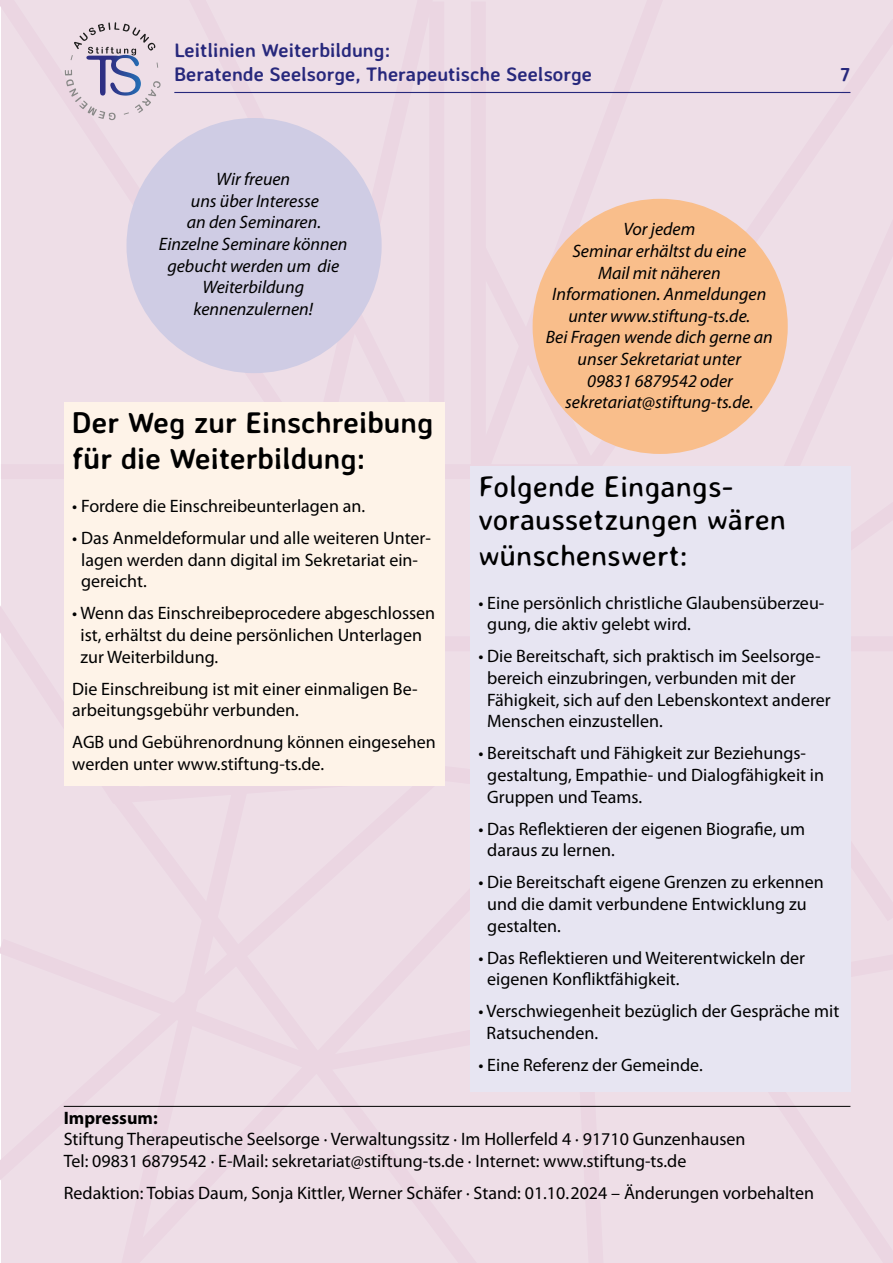
<style>
.page{position:relative;width:893px;height:1263px;background:#fff}
.page>*{position:absolute;margin:0;border:0;box-sizing:border-box;transform-origin:0 0}
.t1{font:30px/33px "Averia Sans Libre";color:#000}
.t2{font:700 30px/36px "Averia Sans Libre";color:#000}
.t3{font:700 19.5px/24px "Averia Sans Libre";color:#27287c}
.t4{font:18px/21.6px "Myriad Pro";color:#000}
.t5{font:italic 18px/21.6px "Myriad Pro";color:#000;text-align:center}
.t6{font:700 18px "Myriad Pro";color:#000}
</style>
<div class="page">
<div style="left:0;top:846px;width:99px;height:355px;background:#eedee7"></div>
<div style="left:0;top:0;width:99px;height:201px;background:#eedee7"></div>
<div style="left:677px;top:0;width:216px;height:201px;background:#eedee7"></div>
<div style="left:677px;top:846px;width:216px;height:417px;background:#eedee7"></div>
<div style="left:498px;top:0;width:179px;height:1263px;background:#eedee7"></div>
<div style="left:99px;top:0;width:399px;height:1263px;background:#eedee7"></div>
<div style="left:0;top:926px;width:893px;height:154px;background:#eedee7"></div>
<div style="left:0;top:201px;width:893px;height:645px;background:#eedee7"></div>
<div style="left:126px;top:118px;width:256px;height:255px;background:#cfcce4;border-radius:50%"></div>
<hr style="left:64px;top:1106px;width:786px;height:1px;background:#000">
<div style="left:470px;top:467px;width:380px;height:625px;background:#e7e5f2"></div>
<div style="left:64px;top:403px;width:380px;height:383px;background:#fef3e8"></div>
<div style="left:533px;top:199px;width:255px;height:255px;background:#f9be8b;border-radius:50%"></div>
<svg style="left:65px;top:22px;width:96px;height:98px;background:#d3c7d5"></svg>
<hr style="left:174px;top:92px;width:676px;height:1px;background:#27287c">
<p class="t3" style="left:174px;top:37px;width:419px">Leitlinien Weiterbildung:<br>Beratende Seelsorge, Therapeutische Seelsorge</p>
<p class="t3" style="left:840px;top:61px;width:12px">7</p>
<p class="t5" style="left:159px;top:168px;width:190px">Wir freuen<br>uns über Interesse<br>an den Seminaren.<br>Einzelne Seminare können gebucht werden um die<br>Weiterbildung kennenzulernen!</p>
<h1 class="t2" style="left:72px;top:403px;width:363px">Der Weg zur Einschreibung für die Weiterbildung:</h1>
<p class="t4" style="left:72px;top:495px;width:294px">• Fordere die Einschreibeunterlagen an.</p>
<p class="t4" style="left:81px;top:527px;width:351px;text-indent:-9px">• Das Anmeldeformular und alle weiteren Unter&shy;lagen werden dann digital im Sekretariat ein&shy;gereicht.</p>
<p class="t4" style="left:81px;top:602px;width:356px;text-indent:-8px">• Wenn das Einschreibeprocedere abgeschlossen ist, erhältst du deine persönlichen Unterlagen zur Weiterbildung.</p>
<p class="t4" style="left:72px;top:677px;width:347px">Die Einschreibung ist mit einer einmaligen Be&shy;arbeitungsgebühr verbunden.</p>
<p class="t4" style="left:72px;top:731px;width:365px">AGB und Gebührenordnung können eingesehen werden unter www.stiftung-ts.de.</p>
<p class="t5" style="left:546px;top:218px;width:228px">Vor jedem<br>Seminar erhältst du eine<br>Mail mit näheren<br>Informationen. Anmeldungen unter www.stiftung-ts.de.<br>Bei Fragen wende dich gerne an unser Sekretariat unter<br>09831 6879542 oder sekretariat@stiftung-ts.de.</p>
<h1 class="t1" style="left:478px;top:469px;width:309px">Folgende Eingangs&shy;voraussetzungen wären</h1>
<h1 class="t1" style="left:478px;top:538px;width:211px">wünschenswert:</h1>
<p class="t4" style="left:487px;top:592px;width:339px;text-indent:-9px">• Eine persönlich christliche Glaubensüberzeu&shy;gung, die aktiv gelebt wird.</p>
<p class="t4" style="left:487px;top:645px;width:345px;text-indent:-9px">• Die Bereitschaft, sich praktisch im Seelsorge&shy;bereich einzubringen, verbunden mit der Fähigkeit, sich auf den Lebenskontext anderer Menschen einzustellen.</p>
<p class="t4" style="left:487px;top:742px;width:338px;text-indent:-9px">• Bereitschaft und Fähigkeit zur Beziehungs&shy;gestaltung, Empathie- und Dialogfähigkeit in<br>Gruppen und Teams.</p>
<p class="t4" style="left:487px;top:817px;width:319px;text-indent:-9px">• Das Reflektieren der eigenen Biografie, um daraus zu lernen.</p>
<p class="t4" style="left:487px;top:871px;width:338px;text-indent:-9px">• Die Bereitschaft eigene Grenzen zu erkennen und die damit verbundene Entwicklung zu gestalten.</p>
<p class="t4" style="left:487px;top:946px;width:319px;text-indent:-9px">• Das Reflektieren und Weiterentwickeln der eigenen Konfliktfähigkeit.</p>
<p class="t4" style="left:487px;top:1000px;width:354px;text-indent:-8px">• Verschwiegenheit bezüglich der Gespräche mit<br>Ratsuchenden.</p>
<p class="t4" style="left:478px;top:1054px;width:226px">• Eine Referenz der Gemeinde.</p>
<p class="t6" style="left:64px;top:1106px;width:95px">Impressum:</p>
<p class="t4" style="left:64px;top:1128px;width:683px">Stiftung Therapeutische Seelsorge · Verwaltungssitz · Im Hollerfeld 4 · 91710 Gunzenhausen<br>Tel: 09831 6879542 · E-Mail: sekretariat@stiftung-ts.de · Internet: www.stiftung-ts.de</p>
<p class="t4" style="left:64px;top:1182px;width:752px">Redaktion: Tobias Daum, Sonja Kittler, Werner Schäfer · Stand: 01.10.2024 – Änderungen vorbehalten</p>
</div>
